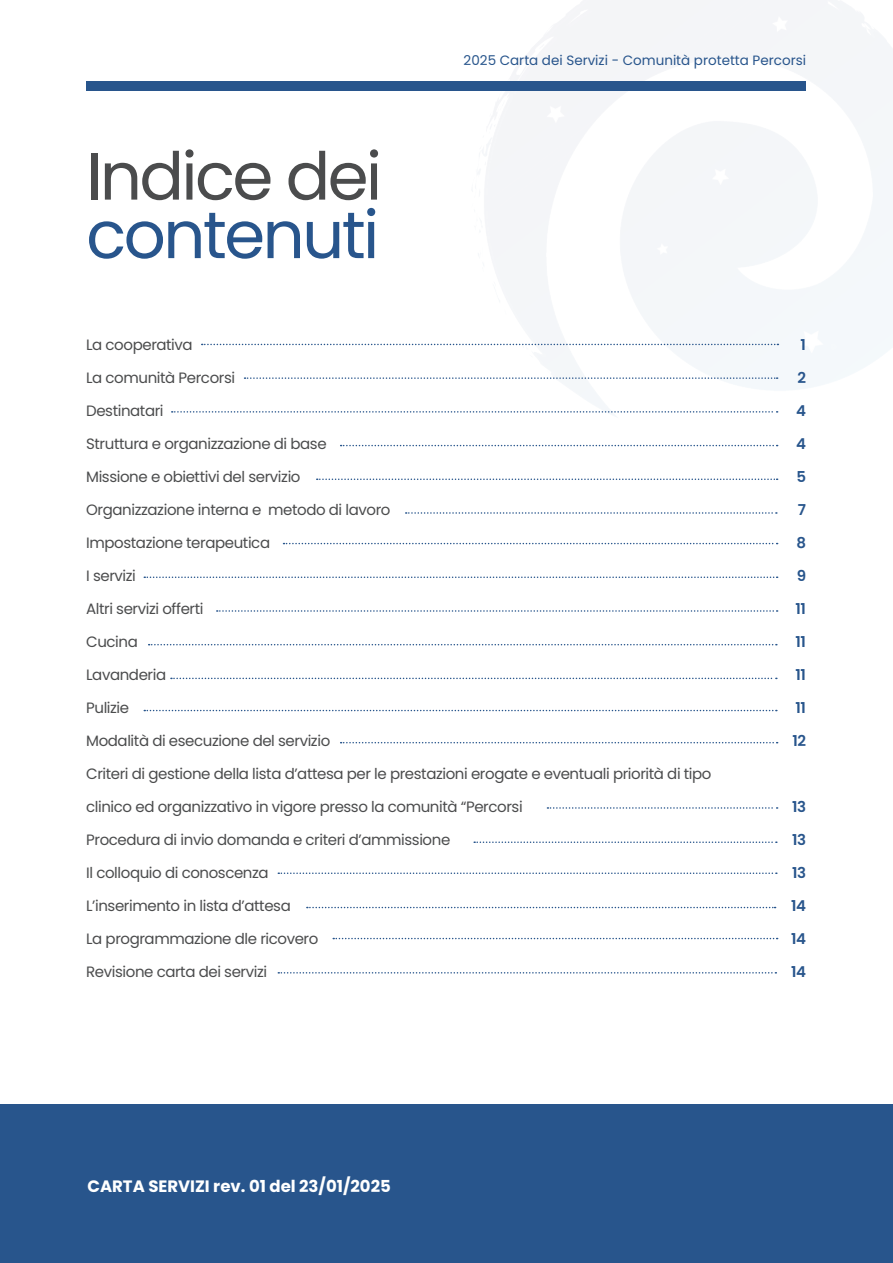
<style>
.page{position:relative;width:893px;height:1263px;background:#fff}
.page>*{position:absolute;margin:0;border:0;box-sizing:border-box;transform-origin:0 0}
.Title__Left{font:66px "Poppins";letter-spacing:-.04em;color:#4b4c4d}
.Title__Left-2{font:66px "Poppins";letter-spacing:-.04em;color:#28558c}
.Body__Right{font:700 16.5px "Poppins";color:#fff}
.Body__Left_Justify{font:15px "Poppins";letter-spacing:-.025em;color:#4b4c4d}
.Body__Left_Justify-2{font:600 15px "Poppins";letter-spacing:-.025em;color:#28558c}
.Body__Right-2{font:13.5px "Poppins";color:#28558c}
</style>
<div class="page">
<img style="left:443px;top:0;width:450px;height:480px">
<div style="left:0;top:1104px;width:893px;height:159px;background:#28558c"></div>
<div style="left:86px;top:81px;width:720px;height:10px;background:#28558c"></div>
<svg style="left:202px;top:344px;width:576px;height:1px"></svg>
<svg style="left:245px;top:377px;width:533px;height:2px"></svg>
<svg style="left:172px;top:411px;width:606px;height:2px"></svg>
<svg style="left:341px;top:445px;width:437px;height:1px"></svg>
<svg style="left:317px;top:478px;width:461px;height:2px"></svg>
<svg style="left:406px;top:512px;width:371px;height:2px"></svg>
<svg style="left:283px;top:543px;width:495px;height:1px"></svg>
<svg style="left:144px;top:576px;width:634px;height:2px"></svg>
<svg style="left:217px;top:610px;width:561px;height:2px"></svg>
<svg style="left:149px;top:644px;width:628px;height:1px"></svg>
<svg style="left:171px;top:678px;width:606px;height:1px"></svg>
<svg style="left:144px;top:710px;width:633px;height:1px"></svg>
<svg style="left:341px;top:742px;width:437px;height:1px"></svg>
<svg style="left:547px;top:807px;width:231px;height:2px"></svg>
<svg style="left:474px;top:841px;width:303px;height:2px"></svg>
<svg style="left:278px;top:872px;width:499px;height:2px"></svg>
<svg style="left:307px;top:907px;width:469px;height:1px"></svg>
<svg style="left:333px;top:938px;width:445px;height:1px"></svg>
<svg style="left:278px;top:972px;width:498px;height:1px"></svg>
<p class="Title__Left" style="left:86px;top:138px;width:297px">Indice dei</p>
<p class="Title__Left-2" style="left:86px;top:197px;width:295px">contenuti</p>
<p class="Body__Right-2" style="left:464px;top:53px;width:344px">2025 Carta dei Servizi - Comunità protetta Percorsi</p>
<p class="Body__Left_Justify" style="left:86px;top:336px;width:108px">La cooperativa</p>
<p class="Body__Left_Justify" style="left:86px;top:369px;width:150px">La comunità Percorsi</p>
<p class="Body__Left_Justify" style="left:86px;top:402px;width:79px">Destinatari</p>
<p class="Body__Left_Justify" style="left:86px;top:435px;width:242px">Struttura e organizzazione di base</p>
<p class="Body__Left_Justify" style="left:86px;top:468px;width:216px">Missione e obiettivi del servizio</p>
<p class="Body__Left_Justify" style="left:86px;top:501px;width:306px">Organizzazione interna e metodo di lavoro</p>
<p class="Body__Left_Justify" style="left:86px;top:534px;width:185px">Impostazione terapeutica</p>
<p class="Body__Left_Justify" style="left:86px;top:567px;width:51px">I servizi</p>
<p class="Body__Left_Justify" style="left:86px;top:600px;width:119px">Altri servizi offerti</p>
<p class="Body__Left_Justify" style="left:86px;top:633px;width:53px">Cucina</p>
<p class="Body__Left_Justify" style="left:86px;top:666px;width:81px">Lavanderia</p>
<p class="Body__Left_Justify" style="left:86px;top:699px;width:45px">Pulizie</p>
<p class="Body__Left_Justify" style="left:86px;top:732px;width:246px">Modalità di esecuzione del servizio</p>
<p class="Body__Left_Justify" style="left:86px;top:765px;width:627px">Criteri di gestione della lista d’attesa per le prestazioni erogate e eventuali priorità di tipo</p>
<p class="Body__Left_Justify" style="left:86px;top:798px;width:438px">clinico ed organizzativo in vigore presso la comunità “Percorsi</p>
<p class="Body__Left_Justify" style="left:86px;top:831px;width:366px">Procedura di invio domanda e criteri d’ammissione</p>
<p class="Body__Left_Justify" style="left:86px;top:864px;width:184px">Il colloquio di conoscenza</p>
<p class="Body__Left_Justify" style="left:86px;top:897px;width:206px">L’inserimento in lista d’attesa</p>
<p class="Body__Left_Justify" style="left:86px;top:930px;width:234px">La programmazione dle ricovero</p>
<p class="Body__Left_Justify" style="left:86px;top:963px;width:182px">Revisione carta dei servizi</p>
<p class="Body__Right" style="left:87px;top:1177px;width:305px">CARTA SERVIZI rev. 01 del 23/01/2025</p>
<p class="Body__Left_Justify-2" style="left:801px;top:336px;width:7px">1</p>
<p class="Body__Left_Justify-2" style="left:797px;top:369px;width:10px">2</p>
<p class="Body__Left_Justify-2" style="left:796px;top:402px;width:11px">4</p>
<p class="Body__Left_Justify-2" style="left:796px;top:435px;width:11px">4</p>
<p class="Body__Left_Justify-2" style="left:796px;top:468px;width:11px">5</p>
<p class="Body__Left_Justify-2" style="left:798px;top:501px;width:10px">7</p>
<p class="Body__Left_Justify-2" style="left:796px;top:534px;width:11px">8</p>
<p class="Body__Left_Justify-2" style="left:797px;top:567px;width:11px">9</p>
<p class="Body__Left_Justify-2" style="left:796px;top:600px;width:12px">11</p>
<p class="Body__Left_Justify-2" style="left:796px;top:633px;width:12px">11</p>
<p class="Body__Left_Justify-2" style="left:796px;top:666px;width:12px">11</p>
<p class="Body__Left_Justify-2" style="left:796px;top:699px;width:12px">11</p>
<p class="Body__Left_Justify-2" style="left:792px;top:732px;width:15px">12</p>
<p class="Body__Left_Justify-2" style="left:792px;top:798px;width:16px">13</p>
<p class="Body__Left_Justify-2" style="left:792px;top:831px;width:16px">13</p>
<p class="Body__Left_Justify-2" style="left:792px;top:864px;width:16px">13</p>
<p class="Body__Left_Justify-2" style="left:791px;top:897px;width:16px">14</p>
<p class="Body__Left_Justify-2" style="left:791px;top:930px;width:16px">14</p>
<p class="Body__Left_Justify-2" style="left:791px;top:963px;width:16px">14</p>
</div>
